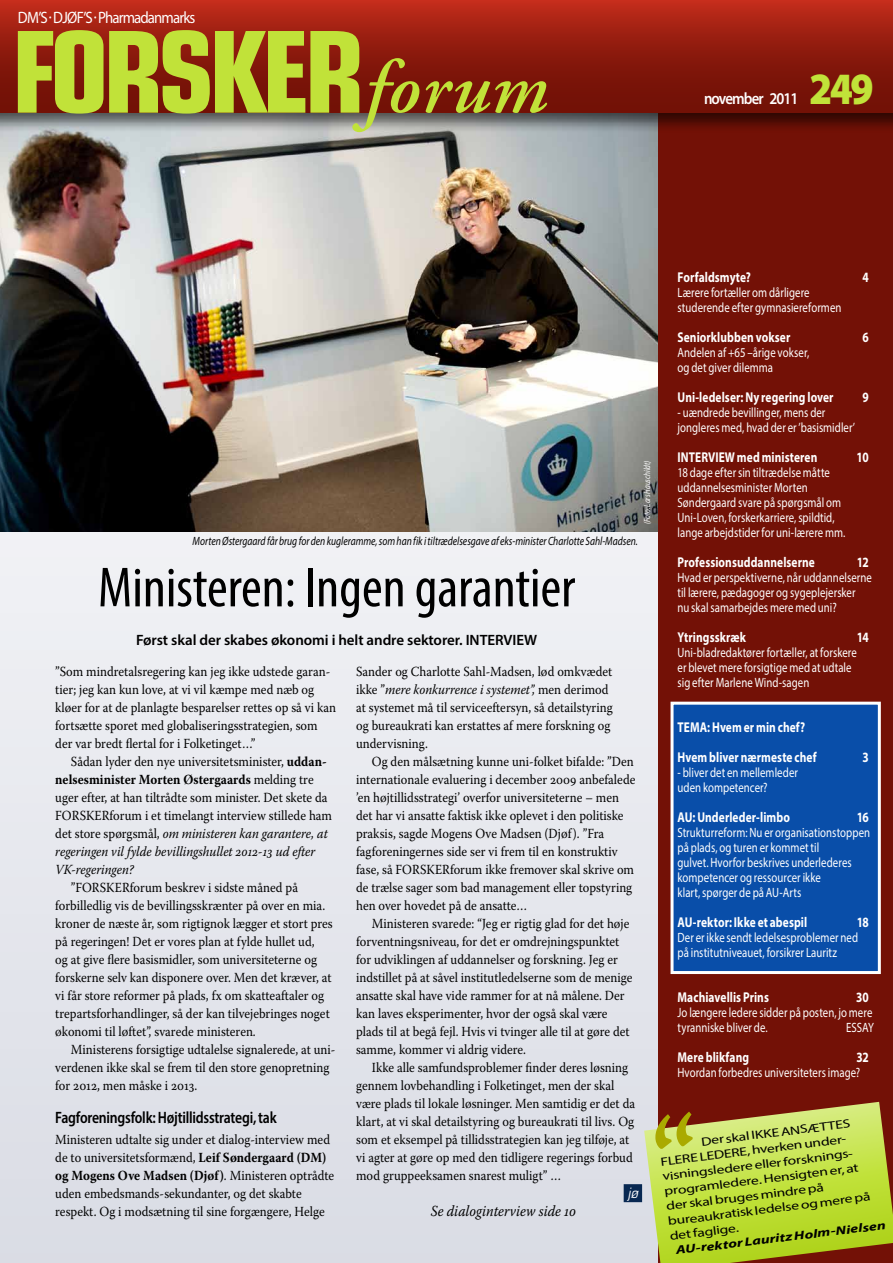
<style>
.page{position:relative;width:893px;height:1263px;background:#fff}
.page>*{position:absolute;margin:0;border:0;box-sizing:border-box;transform-origin:0 0}
.t1{font:700 condensed 112.8px "Eurostile LT Std";letter-spacing:-.05em;color:#c1e239}
.t2{font:condensed 57px "Myriad Pro";color:#000}
.t3{font:900 45px "Myriad Pro";color:#c1e239;scale:.9 1}
.t4{font:600 semi-condensed 16.5px "Myriad Pro";letter-spacing:-.015em;color:#000;scale:.9 1}
.t5{font:16.5px "Myriad Pro";letter-spacing:-.06em;color:#fff;scale:.9 1}
.t6{font:600 16.5px "Myriad Pro";letter-spacing:-.06em;color:#fff;scale:.9 1}
.t7{font:italic 15.3px "Warnock Pro";color:#000;scale:.9 1}
.t8{font:600 15px "Myriad Pro";letter-spacing:-.005em;color:#000}
.t9{font:700 14.25px/30px "Myriad Pro";letter-spacing:.005em;color:#fff;scale:.8 1}
.t10{font:13.8px/18px "Warnock Pro";color:#000;scale:.9 1}
.t11{font:italic 13.8px "Eurostile LT Std";color:#fff;scale:.9 1}
.t12{font:13.5px/15px "Myriad Pro";letter-spacing:.005em;color:#fff;scale:.8 1}
.t13{font:12px/15px "Myriad Pro";color:#000;scale:1.3 1}
.t14{font:italic 12px "Myriad Pro";color:#000;scale:.8 1}
.t15{font:italic 700 12px "Myriad Pro";color:#000;scale:1.3 1}
.t16{font:italic 9px "Myriad Pro";color:#fff;scale:.8 1}
.s1{font-weight:700}
.s2{font-style:italic}
</style>
<div class="page">
<div style="left:0;top:93px;width:893px;height:1170px;background:#e6e7ed"></div>
<img style="left:0;top:133px;width:659px;height:399px">
<div style="left:659px;top:0;width:234px;height:1263px;background:#731106"></div>
<div style="left:0;top:0;width:893px;height:133px;background:#000;opacity:.6"></div>
<div style="left:0;top:0;width:893px;height:113px;background:linear-gradient(to bottom,#ba2919,#650d03)"></div>
<svg style="left:352px;top:58px;width:195px;height:74px;background:#8c5931"></svg>
<svg style="left:644px;top:1102px;width:249px;height:161px"></svg>
<div style="left:624px;top:1184px;width:18px;height:18px;background:#082852"></div>
<div style="left:670px;top:702px;width:211px;height:272px;background:#094ea9;border:3px solid #fff"></div>
<p class="t5" style="left:18px;top:7px;width:199px">DM’s · DJØF’s · Pharmadanmarks</p>
<h1 class="t1" style="left:12px;top:4px;width:355px">FORSKER</h1>
<p class="t6" style="left:704px;top:88px;width:107px">november 2011</p>
<h3 class="t3" style="left:809px;top:59px;width:73px">249</h3>
<p class="t16" style="left:642px;top:524px;width:81px;rotate:-90deg">(Foto: Lars Hauschildt)</p>
<p class="t14" style="left:193px;top:534px;width:558px">Morten Østergaard får brug for den kugleramme, som han fik i tiltrædelsesgave af eks-minister Charlotte Sahl-Madsen.</p>
<h2 class="t2" style="left:98px;top:553px;width:479px">Ministeren: Ingen garantier</h2>
<p class="t8" style="left:136px;top:630px;width:403px">Først skal der skabes økonomi i helt andre sektorer. INTERVIEW</p>
<p class="t10" style="left:55px;top:662px;width:314px">”Som mindretalsregering kan jeg ikke udstede garan&shy;tier; jeg kan kun love, at vi vil kæmpe med næb og kløer for at de planlagte besparelser rettes op så vi kan fortsætte sporet med globaliseringsstrategien, som der var bredt flertal for i Folketinget…”</p>
<p class="t10" style="left:55px;top:752px;width:309px;text-indent:16px">Sådan lyder den nye universitetsminister, <span class="s1">uddan&shy;nelsesminister Morten Østergaards</span> melding tre uger efter, at han tiltrådte som minister. Det skete da FORSKERforum i et timelangt interview stillede ham det store spørgsmål, <span class="s2">om ministeren kan garantere, at regeringen vil fylde bevillingshullet 2012-13 ud efter VK-regeringen?</span></p>
<p class="t10" style="left:55px;top:878px;width:310px;text-indent:16px">”FORSKERforum beskrev i sidste måned på forbilledlig vis de bevillingsskrænter på over en mia. kroner de næste år, som rigtignok lægger et stort pres på regeringen! Det er vores plan at fylde hullet ud,<br>og at give flere basismidler, som universiteterne og forskerne selv kan disponere over. Men det kræver, at vi får store reformer på plads, fx om skatteaftaler og trepartsforhandlinger, så der kan tilvejebringes noget økonomi til løftet”, svarede ministeren.</p>
<p class="t10" style="left:55px;top:1040px;width:313px;text-indent:16px">Ministerens forsigtige udtalelse signalerede, at uni&shy;verdenen ikke skal se frem til den store genopretning for 2012, men måske i 2013.</p>
<p class="t4" style="left:55px;top:1107px;width:248px">Fagforeningsfolk: Højtillidsstrategi, tak</p>
<p class="t10" style="left:55px;top:1130px;width:312px">Ministeren udtalte sig under et dialog-interview med de to universitetsformænd, <span class="s1">Leif Søndergaard (DM) og Mogens Ove Madsen (Djøf)</span>. Ministeren optrådte uden embedsmands-sekundanter, og det skabte respekt. Og i modsætning til sine forgængere, Helge</p>
<p class="t10" style="left:356px;top:662px;width:287px">Sander og Charlotte Sahl-Madsen, lød omkvædet ikke ”<span class="s2">mere konkurrence i systemet”,</span> men derimod at systemet må til serviceeftersyn, så detailstyring og bureaukrati kan erstattes af mere forskning og undervisning.</p>
<p class="t10" style="left:356px;top:752px;width:312px;text-indent:16px">Og den målsætning kunne uni-folket bifalde: ”Den internationale evaluering i december 2009 anbefalede ’en højtillidsstrategi’ overfor universiteterne – men det har vi ansatte faktisk ikke oplevet i den politiske praksis, sagde Mogens Ove Madsen (Djøf). ”Fra fagforeningernes side ser vi frem til en konstruktiv fase, så FORSKERforum ikke fremover skal skrive om de trælse sager som bad management eller topstyring hen over hovedet på de ansatte…</p>
<p class="t10" style="left:356px;top:914px;width:309px;text-indent:16px">Ministeren svarede: “Jeg er rigtig glad for det høje forventningsniveau, for det er omdrejningspunktet for udviklingen af uddannelser og forskning. Jeg er indstillet på at såvel institutledelserne som de menige ansatte skal have vide rammer for at nå målene. Der kan laves eksperimenter, hvor der også skal være plads til at begå fejl. Hvis vi tvinger alle til at gøre det samme, kommer vi aldrig videre.</p>
<p class="t10" style="left:356px;top:1058px;width:312px;text-indent:16px">Ikke alle samfundsproblemer finder deres løsning gennem lovbehandling i Folketinget, men der skal være plads til lokale løsninger. Men samtidig er det da klart, at vi skal detailstyring og bureaukrati til livs. Og som et eksempel på tillidsstrategien kan jeg tilføje, at vi agter at gøre op med den tidligere regerings forbud mod gruppeeksamen snarest muligt” …</p>
<p class="t11" style="left:628px;top:1184px;width:13px">jø</p>
<p class="t7" style="left:431px;top:1202px;width:163px">Se dialoginterview side 10</p>
<p class="t9" style="left:677px;top:262px;width:93px">Forfaldsmyte?</p>
<p class="t9" style="left:862px;top:262px;width:9px">4</p>
<p class="t12" style="left:677px;top:285px;width:206px">Lærere fortæller om dårligere studerende efter gymnasiereformen</p>
<p class="t9" style="left:677px;top:322px;width:143px">Seniorklubben vokser</p>
<p class="t9" style="left:862px;top:322px;width:9px">6</p>
<p class="t12" style="left:677px;top:345px;width:166px">Andelen af +65 –årige vokser, og det giver dilemma</p>
<p class="t9" style="left:677px;top:382px;width:197px">Uni-ledelser: Ny regering lover</p>
<p class="t9" style="left:862px;top:382px;width:9px">9</p>
<p class="t12" style="left:677px;top:405px;width:223px">- uændrede bevillinger, mens der jongleres med, hvad der er ’basismidler’</p>
<p class="t9" style="left:677px;top:442px;width:176px">INTERVIEW med ministeren</p>
<p class="t9" style="left:857px;top:442px;width:17px">10</p>
<p class="t12" style="left:677px;top:465px;width:211px">18 dage efter sin tiltrædelse måtte uddannelsesminister Morten Søndergaard svare på spørgsmål om Uni-Loven, forskerkarriere, spildtid, lange arbejdstider for uni-lærere mm.</p>
<p class="t9" style="left:677px;top:547px;width:173px">Professionsuddannelserne</p>
<p class="t9" style="left:857px;top:547px;width:17px">12</p>
<p class="t12" style="left:677px;top:570px;width:245px">Hvad er perspektiverne, når uddannelserne til lærere, pædagoger og sygeplejersker<br>nu skal samarbejdes mere med uni?</p>
<p class="t9" style="left:677px;top:622px;width:87px">Ytringsskræk</p>
<p class="t9" style="left:857px;top:622px;width:17px">14</p>
<p class="t12" style="left:677px;top:645px;width:226px">Uni-bladredaktører fortæller, at forskere er blevet mere forsigtige med at udtale sig efter Marlene Wind-sagen</p>
<p class="t9" style="left:677px;top:712px;width:175px">TEMA: Hvem er min chef?<br>Hvem bliver nærmeste chef</p>
<p class="t9" style="left:862px;top:742px;width:9px">3</p>
<p class="t12" style="left:677px;top:765px;width:152px">- bliver det en mellemleder uden kompetencer?</p>
<p class="t9" style="left:677px;top:802px;width:142px">AU: Underleder-limbo</p>
<p class="t9" style="left:857px;top:802px;width:17px">16</p>
<p class="t12" style="left:677px;top:825px;width:242px">Strukturreform: Nu er organisationstoppen på plads, og turen er kommet til<br>gulvet. Hvorfor beskrives underlederes kompetencer og ressourcer ikke<br>klart, spørger de på AU-Arts</p>
<p class="t9" style="left:677px;top:907px;width:164px">AU-rektor: Ikke et abespil</p>
<p class="t9" style="left:857px;top:907px;width:17px">18</p>
<p class="t12" style="left:677px;top:930px;width:227px">Der er ikke sendt ledelsesproblemer ned på institutniveauet, forsikrer Lauritz</p>
<p class="t9" style="left:677px;top:982px;width:116px">Machiavellis Prins</p>
<p class="t9" style="left:856px;top:982px;width:17px">30</p>
<p class="t12" style="left:677px;top:1005px;width:245px">Jo længere ledere sidder på posten, jo mere tyranniske bliver de.</p>
<p class="t12" style="left:846px;top:1020px;width:36px">ESSAY</p>
<p class="t9" style="left:677px;top:1042px;width:91px">Mere blikfang</p>
<p class="t9" style="left:856px;top:1042px;width:17px">32</p>
<p class="t12" style="left:677px;top:1065px;width:230px">Hvordan forbedres universiteters image?</p>
<p class="t13" style="left:658px;top:1139px;width:158px;text-indent:43px;rotate:-7deg">Der skal IKKE ANSÆTTES<br>FLERE LEDERE, hverken under&shy;visningsledere eller forsknings&shy;programledere. Hensigten er, at der skal bruges mindre på bureaukratisk ledelse og mere på det faglige.</p>
<p class="t15" style="left:675px;top:1243px;width:164px;rotate:-7deg">AU-rektor Lauritz Holm-Nielsen</p>
</div>
